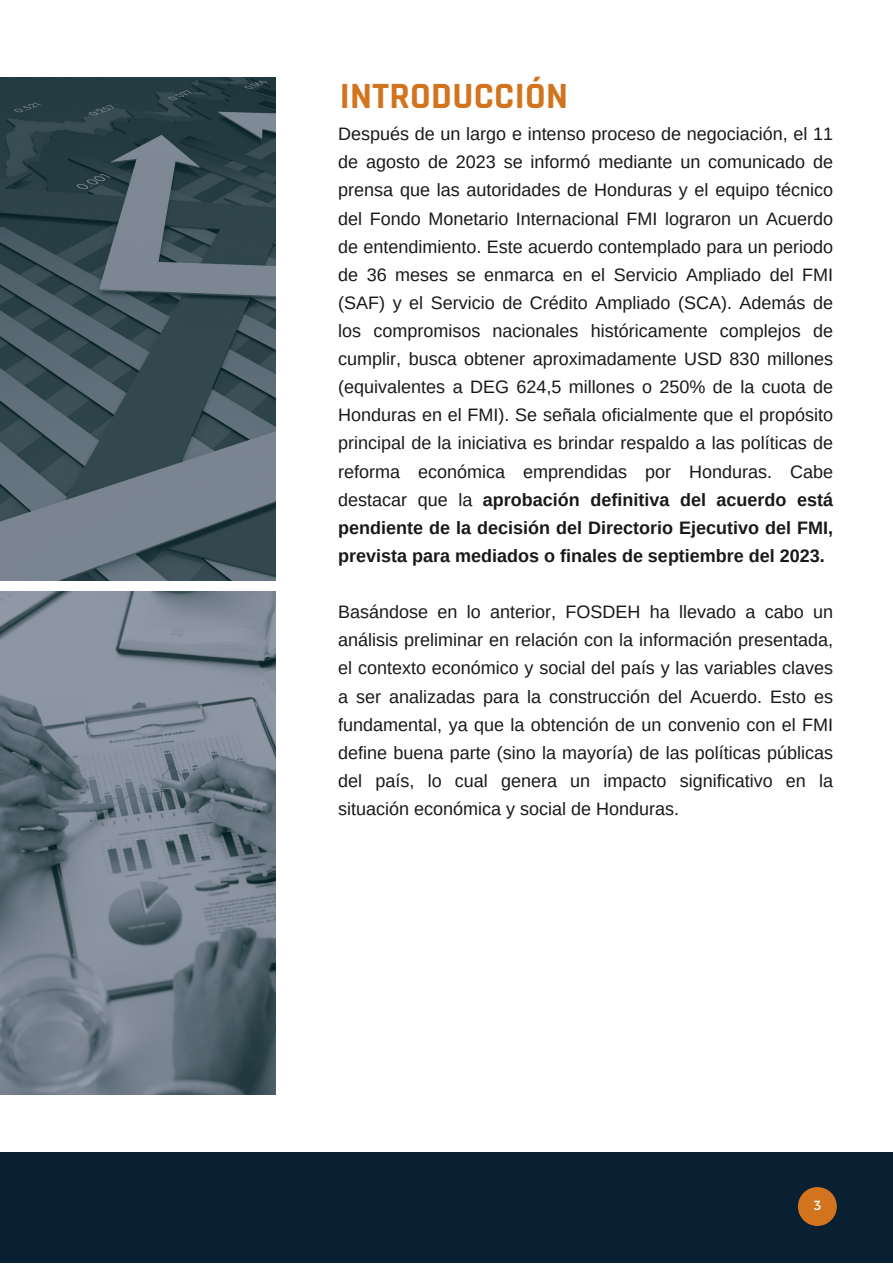
<style>
.page{position:relative;width:893px;height:1264px;background:#fff}
.page>*{position:absolute;margin:0;border:0;box-sizing:border-box;transform-origin:0 0}
.t1{font:700 37.5px "Rajdhani";letter-spacing:.01em;color:#d2731d}
.t2{font:18px/28px "Arimo";color:#191919;text-align:justify}
.t3{font:13.2px "Montserrat";color:#fff}
.s1{font-weight:700}
</style>
<div class="page">
<img style="left:0;top:592px;width:275px;height:502px">
<img style="left:0;top:78px;width:275px;height:502px">
<div style="left:0;top:1152px;width:892px;height:110px;background:#082032"></div>
<svg style="left:798px;top:1187px;width:38px;height:38px"></svg>
<p class="t1" style="left:339px;top:73px;width:230px">INTRODUCCIÓN</p>
<p class="t2" style="left:338px;top:120px;width:496px">Después de un largo e intenso proceso de negociación, el 11 de agosto de 2023 se informó mediante un comunicado de prensa que las autoridades de Honduras y el equipo técnico del Fondo Monetario Internacional FMI lograron un Acuerdo de entendimiento. Este acuerdo contemplado para un periodo de 36 meses se enmarca en el Servicio Ampliado del FMI (SAF) y el Servicio de Crédito Ampliado (SCA). Además de los compromisos nacionales históricamente complejos de cumplir, busca obtener aproximadamente USD 830 millones (equivalentes a DEG 624,5 millones o 250% de la cuota de Honduras en el FMI). Se señala oficialmente que el propósito principal de la iniciativa es brindar respaldo a las políticas de reforma económica emprendidas por Honduras. Cabe destacar que la <span class="s1">aprobación definitiva del acuerdo está pendiente de la decisión del Directorio Ejecutivo del FMI, prevista para mediados o finales de septiembre del 2023.</span></p>
<p class="t2" style="left:338px;top:598px;width:496px">Basándose en lo anterior, FOSDEH ha llevado a cabo un análisis preliminar en relación con la información presentada, el contexto económico y social del país y las variables claves a ser analizadas para la construcción del Acuerdo. Esto es fundamental, ya que la obtención de un convenio con el FMI define buena parte (sino la mayoría) de las políticas públicas del país, lo cual genera un impacto significativo en la situación económica y social de Honduras.</p>
<p class="t3" style="left:814px;top:1196px;width:9px">3</p>
</div>
